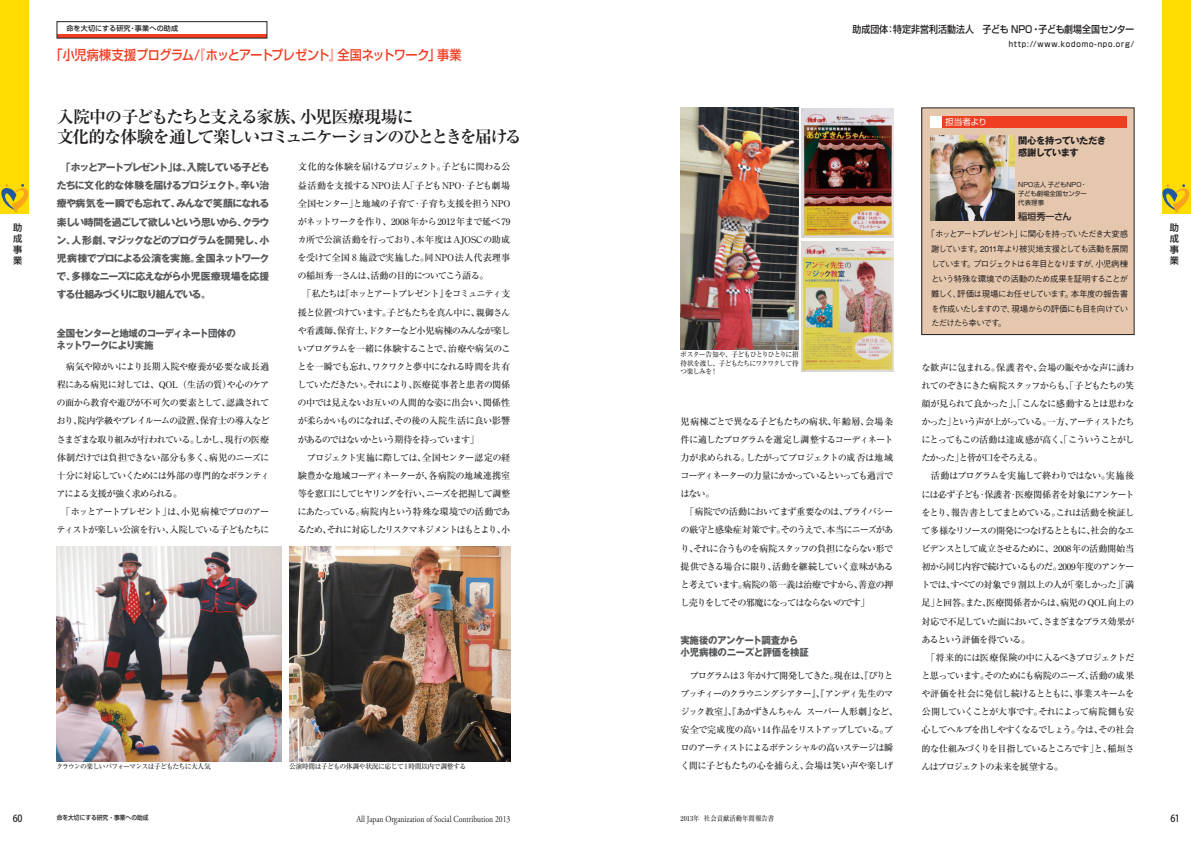
<style>
.page{position:relative;width:1191px;height:842px;background:#fff}
.page>*{position:absolute;margin:0;border:0;box-sizing:border-box;transform-origin:0 0}
.t1{font:700 17px/20.5px "Ryumin";letter-spacing:-.1em;color:#231f20}
.t2{font:500 13.5px "Shin Go";letter-spacing:-.035em;color:#ef3e22;scale:.9 1}
.t3{font:700 9.9px/18.1px "Gothic MB101";letter-spacing:-.055em;color:#57585a;text-align:justify}
.t4{font:500 9.9px "Shin Go";color:#231f20;scale:.9 1}
.t5{font:700 9.9px/12.8px "Gothic MB101";letter-spacing:-.055em;color:#57585a;scale:.95 1}
.t6{font:700 9.9px/12.8px "Gothic MB101";letter-spacing:-.035em;color:#57585a;scale:.95 1}
.t7{font:500 9.9px "Koz Go Pro";color:#231f20;scale:.9 1}
.t8{font:500 9.2px/18.1px "Ryumin";letter-spacing:-.09em;color:#231f20;text-align:justify}
.t9{font:500 9.2px "Ryumin";letter-spacing:-.12em;color:#231f20}
.t10{font:500 9.2px/18.1px "Ryumin";letter-spacing:-.11em;color:#231f20;text-align:center}
.t11{font:500 9.2px "Ryumin";letter-spacing:-.07em;color:#231f20}
.t12{font:500 9.2px "Ryumin";letter-spacing:-.065em;color:#231f20}
.t13{font:500 9.2px "Ryumin";letter-spacing:-.125em;color:#231f20}
.t14{font:500 9.2px "Ryumin";letter-spacing:-.06em;color:#231f20}
.t15{font:500 9.2px "Ryumin";letter-spacing:-.03em;color:#231f20}
.t16{font:500 9.2px "Ryumin";letter-spacing:-.115em;color:#231f20}
.t17{font:9.2px "Adobe Garamond Pro";color:#231f20;scale:.83 1}
.t18{font:500 9.2px "Ryumin";letter-spacing:-.035em;color:#231f20}
.t19{font:500 9.2px "Ryumin";letter-spacing:-.13em;color:#231f20}
.t20{font:500 9.2px "Ryumin";letter-spacing:-.02em;color:#231f20}
.t21{font:700 9.2px/12.8px "Gothic MB101";letter-spacing:-.05em;color:#231f20}
.t22{font:500 9.2px/11px "Shin Go";letter-spacing:-.01em;color:#231f20;text-align:justify}
.t23{font:500 8.5px/14.9px "Gothic BBB";letter-spacing:-.1em;color:#231f20;text-align:justify}
.t24{font:8.5px "Shin Go";letter-spacing:-.02em;color:#fff}
.t25{font:500 7.8px "Shin Go";letter-spacing:.115em;color:#231f20;scale:.9 1}
.t26{font:500 7.1px/8.5px "Ryumin";letter-spacing:-.065em;color:#231f20;text-align:justify;scale:.95 1}
.t27{font:500 7.1px "Ryumin";letter-spacing:-.09em;color:#231f20;scale:.95 1}
.t28{font:500 7.1px "Shin Go";letter-spacing:.015em;color:#231f20}
.t29{font:500 7.1px "Ryumin";color:#231f20;scale:.9 1}
.t30{font:6.4px/8.5px "Shin Go";letter-spacing:-.01em;color:#231f20;text-align:justify}
.t31{font:500 6.4px "Shin Go";color:#231f20;scale:.9 1}
</style>
<div class="page">
<svg style="left:57px;top:34px;width:210px;height:4px"></svg>
<div style="left:0;top:0;width:29px;height:213px;background:#ffdc01"></div>
<svg style="left:1px;top:184px;width:28px;height:29px"></svg>
<div style="left:921px;top:108px;width:213px;height:227px;background:#e5c7ad"></div>
<div style="left:921px;top:108px;width:213px;height:227px;border:1px solid #231f20"></div>
<div style="left:930px;top:116px;width:196px;height:11px;background:#ef3e22"></div>
<div style="left:930px;top:116px;width:11px;height:11px;background:#fff"></div>
<img style="left:930px;top:136px;width:84px;height:84px">
<div style="left:1162px;top:0;width:29px;height:213px;background:#ffdc01"></div>
<svg style="left:1162px;top:184px;width:28px;height:29px"></svg>
<img style="left:801px;top:108px;width:92px;height:130px">
<img style="left:801px;top:242px;width:92px;height:130px">
<img style="left:680px;top:108px;width:118px;height:241px">
<img style="left:57px;top:546px;width:224px;height:215px">
<img style="left:289px;top:546px;width:221px;height:215px">
<p class="t22" style="left:13px;top:221px;width:11px">助成事業</p>
<p class="t28" style="left:66px;top:24px;width:113px">命を大切にする研究・事業への助成</p>
<h2 class="t2" style="left:51px;top:46px;width:458px">「小児病棟支援プログラム/『ホッとアートプレゼント』全国ネットワーク」事業</h2>
<h1 class="t1" style="left:57px;top:106px;width:466px">入院中の子どもたちと支える家族、小児医療現場に<br>文化的な体験を通して楽しいコミュニケーションのひとときを届ける</h1>
<p class="t3" style="left:57px;top:157px;width:214px;text-indent:4px">「ホッとアートプレゼント」は、入院している子どもたちに文化的な体験を届けるプロジェクト。辛い治療や病気を一瞬でも忘れて、みんなで笑顔になれる楽しい時間を過ごして欲しいという思いから、クラウン、人形劇、マジックなどのプログラムを開発し、小児病棟でプロによる公演を実施。全国ネットワークで、多様なニーズに応えながら小児医療現場を応援する仕組みづくりに取り組んでいる。</p>
<p class="t5" style="left:56px;top:325px;width:190px">全国センターと地域のコーディネート団体のネットワークにより実施</p>
<p class="t14" style="left:66px;top:361px;width:205px">病気や障がいにより長期入院や療養が必要な成長過</p>
<p class="t11" style="left:57px;top:379px;width:214px">程にある病児に対しては、QOL（生活の質）や心のケア</p>
<p class="t12" style="left:57px;top:397px;width:214px">の面から教育や遊びが不可欠の要素として、認識されて</p>
<p class="t8" style="left:57px;top:412px;width:214px">おり、院内学級やプレイルームの設置、保育士の導入など</p>
<p class="t8" style="left:57px;top:430px;width:214px">さまざまな取り組みが行われている。しかし、現行の医療</p>
<p class="t11" style="left:57px;top:452px;width:214px">体制だけでは負担できない部分も多く、病児のニーズに</p>
<p class="t8" style="left:57px;top:466px;width:214px">十分に対応していくためには外部の専門的なボランティ</p>
<p class="t8" style="left:57px;top:484px;width:127px">アによる支援が強く求められる。</p>
<p class="t8" style="left:61px;top:502px;width:210px">「ホッとアートプレゼント」は、小児病棟でプロのアー</p>
<p class="t9" style="left:57px;top:524px;width:214px">ティストが楽しい公演を行い、入院している子どもたちに</p>
<p class="t14" style="left:298px;top:161px;width:214px">文化的な体験を届けるプロジェクト。子どもに関わる公</p>
<p class="t15" style="left:298px;top:180px;width:214px">益活動を支援するNPO法人「子どもNPO・子ども劇場</p>
<p class="t12" style="left:298px;top:198px;width:214px">全国センター」と地域の子育て・子育ち支援を担うNPO</p>
<p class="t18" style="left:298px;top:216px;width:214px">がネットワークを作り、2008年から2012年まで延べ79</p>
<p class="t15" style="left:297px;top:234px;width:214px">カ所で公演活動を行っており、本年度はAJOSCの助成</p>
<p class="t20" style="left:297px;top:252px;width:214px">を受けて全国８施設で実施した。同NPO法人代表理事</p>
<p class="t8" style="left:298px;top:267px;width:193px">の稲垣秀一さんは、活動の目的についてこう語る。</p>
<p class="t9" style="left:302px;top:288px;width:210px">「私たちは『ホッとアートプレゼント』をコミュニティ支</p>
<p class="t8" style="left:298px;top:303px;width:214px">援と位置づけています。子どもたちを真ん中に、親御さん</p>
<p class="t8" style="left:298px;top:321px;width:214px">や看護師、保育士、ドクターなど小児病棟のみんなが楽し</p>
<p class="t8" style="left:298px;top:339px;width:214px">いプログラムを一緒に体験することで、治療や病気のこ</p>
<p class="t12" style="left:297px;top:361px;width:214px">とを一瞬でも忘れ、ワクワクと夢中になれる時間を共有</p>
<p class="t16" style="left:297px;top:379px;width:214px">していただきたい。それにより、医療従事者と患者の関係</p>
<p class="t11" style="left:298px;top:397px;width:214px">の中では見えないお互いの人間的な姿に出会い、関係性</p>
<p class="t12" style="left:298px;top:415px;width:214px">が柔らかいものになれば、その後の入院生活に良い影響</p>
<p class="t13" style="left:298px;top:434px;width:183px">があるのではないかという期待を持っています」</p>
<p class="t11" style="left:307px;top:452px;width:205px">プロジェクト実施に際しては、全国センター認定の経</p>
<p class="t12" style="left:298px;top:470px;width:214px">験豊かな地域コーディネーターが、各病院の地域連携室</p>
<p class="t9" style="left:298px;top:488px;width:214px">等を窓口にしてヒヤリングを行い、ニーズを把握して調整</p>
<p class="t8" style="left:298px;top:502px;width:214px">にあたっている。病院内という特殊な環境での活動であ</p>
<p class="t19" style="left:298px;top:524px;width:214px">るため、それに対応したリスクマネジメントはもとより、小</p>
<p class="t7" style="left:13px;top:812px;width:12px">60</p>
<p class="t27" style="left:56px;top:762px;width:164px">クラウンの楽しいパフォーマンスは子どもたちに大人気</p>
<p class="t26" style="left:289px;top:762px;width:188px">公演時間は子どもの体調や状況に応じて１時間以内で調整する</p>
<p class="t31" style="left:57px;top:813px;width:104px">命を大切にする研究・事業への助成</p>
<p class="t17" style="left:356px;top:813px;width:187px">All Japan Organization of Social Contribution 2013</p>
<p class="t4" style="left:852px;top:23px;width:314px">助成団体：特定非営利活動法人　子ども NPO・子ども劇場全国センター</p>
<p class="t25" style="left:1008px;top:39px;width:141px">http://www.kodomo-npo.org/</p>
<p class="t24" style="left:945px;top:116px;width:43px">担当者より</p>
<p class="t21" style="left:1018px;top:133px;width:89px">関心を持っていただき感謝しています</p>
<p class="t30" style="left:1018px;top:180px;width:70px">NPO法人 子どもNPO・子ども劇場全国センター代表理事</p>
<p class="t22" style="left:1018px;top:211px;width:55px">稲垣秀一さん</p>
<p class="t26" style="left:680px;top:350px;width:126px">ポスター告知や、子どもひとりひとりに招待状を渡し、子どもたちにワクワクして待つ楽しみを！</p>
<p class="t14" style="left:680px;top:416px;width:214px">児病棟ごとで異なる子どもたちの病状、年齢層、会場条</p>
<p class="t8" style="left:680px;top:430px;width:214px">件に適したプログラムを選定し調整するコーディネート</p>
<p class="t8" style="left:680px;top:448px;width:214px">力が求められる。したがってプロジェクトの成否は地域</p>
<p class="t13" style="left:680px;top:470px;width:214px">コーディネーターの力量にかかっているといっても過言で</p>
<p class="t8" style="left:680px;top:484px;width:36px">はない。</p>
<p class="t16" style="left:685px;top:506px;width:210px">「病院での活動においてまず重要なのは、プライバシー</p>
<p class="t8" style="left:680px;top:521px;width:214px">の厳守と感染症対策です。そのうえで、本当にニーズがあ</p>
<p class="t9" style="left:680px;top:543px;width:214px">り、それに合うものを病院スタッフの負担にならない形で</p>
<p class="t11" style="left:680px;top:561px;width:214px">提供できる場合に限り、活動を継続していく意味がある</p>
<p class="t8" style="left:680px;top:575px;width:214px">と考えています。病院の第一義は治療ですから、善意の押</p>
<p class="t13" style="left:680px;top:597px;width:191px">し売りをしてその邪魔になってはならないのです」</p>
<p class="t6" style="left:680px;top:632px;width:137px">実施後のアンケート調査から小児病棟のニーズと評価を検証</p>
<p class="t10" style="left:680px;top:666px;width:219px">プログラムは３年かけて開発してきた。現在は、『びりと<br>ブッチィーのクラウニングシアター』、『アンディ先生のマジック教室』、『あかずきんちゃん スーパー人形劇』など、安全で完成度の高い 14作品をリストアップしている。プロのアーティストによるポテンシャルの高いステージは瞬く間に子どもたちの心を捕らえ、会場は笑い声や楽しげ</p>
<p class="t29" style="left:680px;top:814px;width:105px">2013年 社会貢献活動年間報告書</p>
<p class="t23" style="left:931px;top:227px;width:199px;text-indent:-4px">「ホッとアートプレゼント」に関心を持っていただき大変感謝しています。2011年より被災地支援としても活動を展開しています。プロジェクトは６年目となりますが、小児病棟という特殊な環境での活動のため成果を証明することが難しく、評価は現場にお任せしています。本年度の報告書を作成いたしますので、現場からの評価にも目を向けていただけたら幸いです。</p>
<p class="t8" style="left:921px;top:358px;width:214px">な歓声に包まれる。保護者や、会場の賑やかな声に誘われてのぞきにきた病院スタッフからも、「子どもたちの笑顔が見られて良かった」、「こんなに感動するとは思わなかった」という声が上がっている。一方、アーティストたちにとってもこの活動は達成感が高く、「こういうことがしたかった」と皆が口をそろえる。</p>
<p class="t8" style="left:930px;top:467px;width:205px">活動はプログラムを実施して終わりではない。実施後</p>
<p class="t8" style="left:921px;top:485px;width:214px">には必ず子ども・保護者・医療関係者を対象にアンケート</p>
<p class="t10" style="left:921px;top:503px;width:214px">をとり、報告書としてまとめている。これは活動を検証し</p>
<p class="t9" style="left:921px;top:525px;width:214px">て多様なリソースの開発につなげるとともに、社会的なエ</p>
<p class="t8" style="left:921px;top:539px;width:214px">ビデンスとして成立させるために、2008 年の活動開始当</p>
<p class="t9" style="left:921px;top:561px;width:214px">初から同じ内容で続けているものだ。2009年度のアンケー</p>
<p class="t8" style="left:921px;top:575px;width:214px">トでは、すべての対象で９割以上の人が「楽しかった」「満</p>
<p class="t15" style="left:921px;top:597px;width:214px">足」と回答。また、医療関係者からは、病児のQOL向上の</p>
<p class="t9" style="left:921px;top:615px;width:214px">対応で不足していた面において、さまざまなプラス効果が</p>
<p class="t13" style="left:921px;top:634px;width:110px">あるという評価を得ている。</p>
<p class="t11" style="left:926px;top:652px;width:210px">「将来的には医療保険の中に入るべきプロジェクトだ</p>
<p class="t16" style="left:921px;top:670px;width:214px">と思っています。そのためにも病院のニーズ、活動の成果</p>
<p class="t14" style="left:921px;top:688px;width:214px">や評価を社会に発信し続けるとともに、事業スキームを</p>
<p class="t8" style="left:921px;top:702px;width:214px">公開していくことが大事です。それによって病院側も安</p>
<p class="t8" style="left:921px;top:721px;width:214px">心してヘルプを出しやすくなるでしょう。今は、その社会</p>
<p class="t8" style="left:921px;top:739px;width:214px">的な仕組みづくりを目指しているところです」と、稲垣さ</p>
<p class="t13" style="left:921px;top:761px;width:143px">んはプロジェクトの未来を展望する。</p>
<p class="t22" style="left:1169px;top:221px;width:11px">助成事業</p>
<p class="t7" style="left:1170px;top:812px;width:12px">61</p>
</div>
